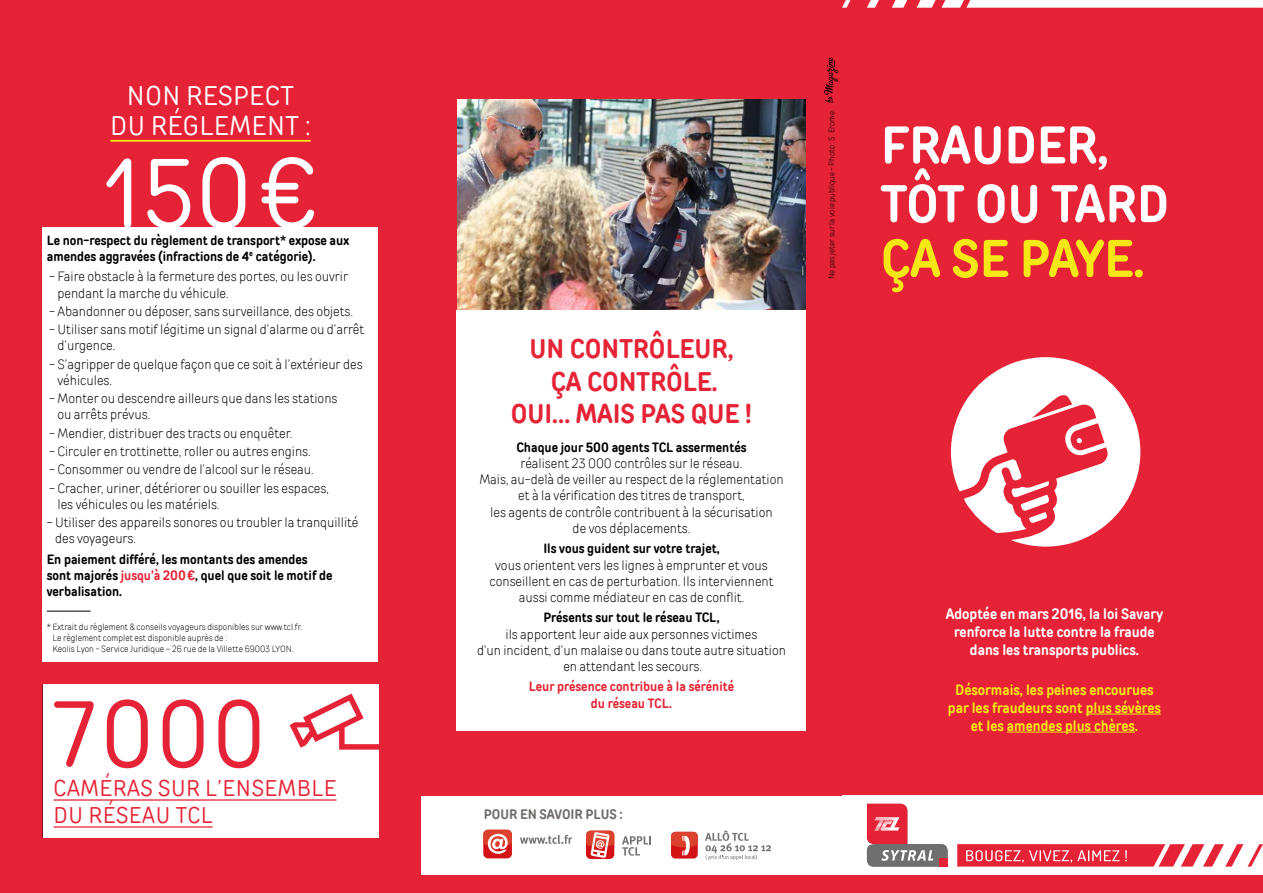
<style>
.page{position:relative;width:1263px;height:893px;background:#e62336}
.page>*{position:absolute;margin:0;border:0;box-sizing:border-box;transform-origin:0 0}
.t1{font:97.5px "TT Rounds Condensed";color:#fff}
.t2{font:93px "TT Rounds Condensed";color:#e62336}
.t3{font:700 52.8px/58.7px "TT Rounds Condensed";color:#fff}
.t4{font:700 52.8px "TT Rounds Condensed";color:#f6e816}
.t5{font:700 27px/32.4px "TT Rounds Condensed";color:#e62336;text-align:center}
.t6{font:27px/30px "TT Rounds Condensed";letter-spacing:.02em;color:#fff;text-align:center}
.t7{font:22.8px/27px "TT Rounds Condensed";letter-spacing:.03em;color:#e62336}
.t8{font:700 15px/18px "TT Rounds Condensed";color:#fff;text-align:center}
.t9{font:700 15px/18px "TT Rounds Condensed";color:#f6e816;text-align:center}
.t10{font:700 13.8px "TT Rounds Condensed";color:#6f6b6a}
.t11{font:300 13.5px/16.2px "TT Rounds Condensed";color:#000}
.t12{font:700 13.5px/16.2px "TT Rounds Condensed";color:#000}
.t13{font:700 13.5px/16.2px "TT Rounds Condensed";color:#e62336;text-align:center}
.t14{font:300 9px/10.8px "TT Rounds Condensed";color:#000}
.t15{font:300 8.25px "TT Rounds Condensed";color:#000}
.s1{color:#e62336}
</style>
<div class="page">
<div style="left:842px;top:796px;width:421px;height:79px;background:#fff"></div>
<svg style="left:866px;top:803px;width:82px;height:64px"></svg>
<div style="left:457px;top:310px;width:349px;height:420px;background:#fff"></div>
<img style="left:457px;top:99px;width:348px;height:211px">
<svg style="left:824px;top:57px;width:14px;height:46px"></svg>
<hr style="left:1086px;top:714px;width:75px;height:1px;background:#f6e816">
<hr style="left:1007px;top:732px;width:128px;height:1px;background:#f6e816">
<div style="left:421px;top:796px;width:421px;height:78px;background:#fff"></div>
<svg style="left:520px;top:835px;width:52px;height:9px"></svg>
<svg style="left:483px;top:829px;width:29px;height:30px"></svg>
<svg style="left:670px;top:831px;width:29px;height:29px"></svg>
<svg style="left:705px;top:830px;width:66px;height:30px"></svg>
<div style="left:671px;top:832px;width:27px;height:26px;background:#d31216;border-radius:4px"></div>
<svg style="left:671px;top:832px;width:27px;height:23px"></svg>
<svg style="left:622px;top:836px;width:29px;height:20px"></svg>
<svg style="left:585px;top:829px;width:30px;height:31px"></svg>
<div style="left:586px;top:831px;width:28px;height:28px;background:#d31216;border-radius:5px"></div>
<svg style="left:586px;top:831px;width:28px;height:27px"></svg>
<div style="left:43px;top:228px;width:335px;height:434px;background:#fff"></div>
<hr style="left:47px;top:611px;width:44px;height:1px;background:#000">
<hr style="left:110px;top:140px;width:201px;height:2px;background:#f6e816">
<div style="left:43px;top:685px;width:336px;height:153px;background:#fff"></div>
<hr style="left:54px;top:799px;width:282px;height:2px;background:#e62336">
<hr style="left:54px;top:826px;width:159px;height:2px;background:#e62336">
<svg style="left:290px;top:693px;width:89px;height:57px"></svg>
<svg style="left:951px;top:357px;width:189px;height:190px"></svg>
<svg style="left:957px;top:844px;width:306px;height:23px"></svg>
<svg style="left:842px;top:0;width:8px;height:8px"></svg>
<svg style="left:867px;top:0;width:12px;height:8px"></svg>
<svg style="left:892px;top:0;width:15px;height:8px"></svg>
<svg style="left:917px;top:0;width:18px;height:8px"></svg>
<svg style="left:941px;top:0;width:322px;height:8px;background:#fdf0f2"></svg>
<h3 class="t6" style="left:110px;top:80px;width:202px">NON RESPECT<br>DU RÉGLEMENT :</h3>
<h1 class="t1" style="left:103px;top:129px;width:216px">150€</h1>
<p class="t12" style="left:47px;top:232px;width:304px">Le non-respect du règlement de transport* expose aux amendes aggravées (infractions de 4<sup>e</sup> catégorie).</p>
<p class="t11" style="left:58px;top:268px;width:292px;text-indent:-8px">- Faire obstacle à la fermeture des portes, ou les ouvrir pendant la marche du véhicule.</p>
<p class="t11" style="left:49px;top:303px;width:305px">- Abandonner ou déposer, sans surveillance, des objets.</p>
<p class="t11" style="left:58px;top:321px;width:308px;text-indent:-8px">- Utiliser sans motif légitime un signal d’alarme ou d’arrêt d’urgence.</p>
<p class="t11" style="left:58px;top:356px;width:307px;text-indent:-8px">- S’agripper de quelque façon que ce soit à l’extérieur des véhicules.</p>
<p class="t11" style="left:58px;top:390px;width:281px;text-indent:-8px">- Monter ou descendre ailleurs que dans les stations ou arrêts prévus.</p>
<p class="t11" style="left:49px;top:425px;width:245px">- Mendier, distribuer des tracts ou enquêter.</p>
<p class="t11" style="left:49px;top:443px;width:263px">- Circuler en trottinette, roller ou autres engins.</p>
<p class="t11" style="left:49px;top:461px;width:266px">- Consommer ou vendre de l’alcool sur le réseau.</p>
<p class="t11" style="left:58px;top:480px;width:273px;text-indent:-8px">- Cracher, uriner, détériorer ou souiller les espaces, les véhicules ou les matériels.</p>
<p class="t11" style="left:55px;top:514px;width:305px;text-indent:-8px">- Utiliser des appareils sonores ou troubler la tranquillité des voyageurs.</p>
<p class="t12" style="left:47px;top:551px;width:287px">En paiement différé, les montants des amendes sont majorés <span class="s1">jusqu’à 200€</span>, quel que soit le motif de verbalisation.</p>
<p class="t14" style="left:53px;top:621px;width:251px;text-indent:-6px">* Extrait du règlement &amp; conseils voyageurs disponibles sur www.tcl.fr.<br>Le règlement complet est disponible auprès de :<br>Keolis Lyon - Service Juridique – 26 rue de la Villette 69003 LYON.</p>
<h2 class="t2" style="left:53px;top:672px;width:214px">7000</h2>
<h3 class="t7" style="left:54px;top:774px;width:284px">CAMÉRAS SUR L’ENSEMBLE<br>DU RÉSEAU TCL</h3>
<h3 class="t5" style="left:511px;top:332px;width:243px">UN CONTRÔLEUR,<br>ÇA CONTRÔLE.<br>OUI… MAIS PAS QUE !</h3>
<p class="t12" style="left:516px;top:439px;width:232px">Chaque jour 500 agents TCL assermentés</p>
<p class="t11" style="left:479px;top:455px;width:306px;text-align:center">réalisent 23 000 contrôles sur le réseau.<br>Mais, au-delà de veiller au respect de la réglementation et à la vérification des titres de transport,<br>les agents de contrôle contribuent à la sécurisation<br>de vos déplacements.</p>
<p class="t12" style="left:543px;top:540px;width:178px">Ils vous guident sur votre trajet,</p>
<p class="t11" style="left:489px;top:556px;width:286px;text-align:center">vous orientent vers les lignes à emprunter et vous conseillent en cas de perturbation. Ils interviennent aussi comme médiateur en cas de conflit.</p>
<p class="t12" style="left:543px;top:609px;width:178px">Présents sur tout le réseau TCL,</p>
<p class="t11" style="left:477px;top:625px;width:311px;text-align:center">ils apportent leur aide aux personnes victimes<br>d’un incident, d’un malaise ou dans toute autre situation en attendant les secours.</p>
<p class="t13" style="left:529px;top:678px;width:207px">Leur présence contribue à la sérénité du réseau TCL.</p>
<p class="t10" style="left:484px;top:805px;width:140px">POUR EN SAVOIR PLUS :</p>
<p class="t15" style="left:826px;top:279px;width:171px;rotate:-90deg">Ne pas jeter sur la voie publique - Photo : S. Erome.</p>
<h3 class="t3" style="left:881px;top:115px;width:290px">FRAUDER,<br>TÔT OU TARD</h3>
<h3 class="t4" style="left:881px;top:223px;width:265px">ÇA SE PAYE.</h3>
<p class="t8" style="left:946px;top:605px;width:219px">Adoptée en mars 2016, la loi Savary renforce la lutte contre la fraude dans les transports publics.</p>
<p class="t9" style="left:948px;top:680px;width:214px">Désormais, les peines encourues par les fraudeurs sont plus sévères et les amendes plus chères.</p>
</div>
